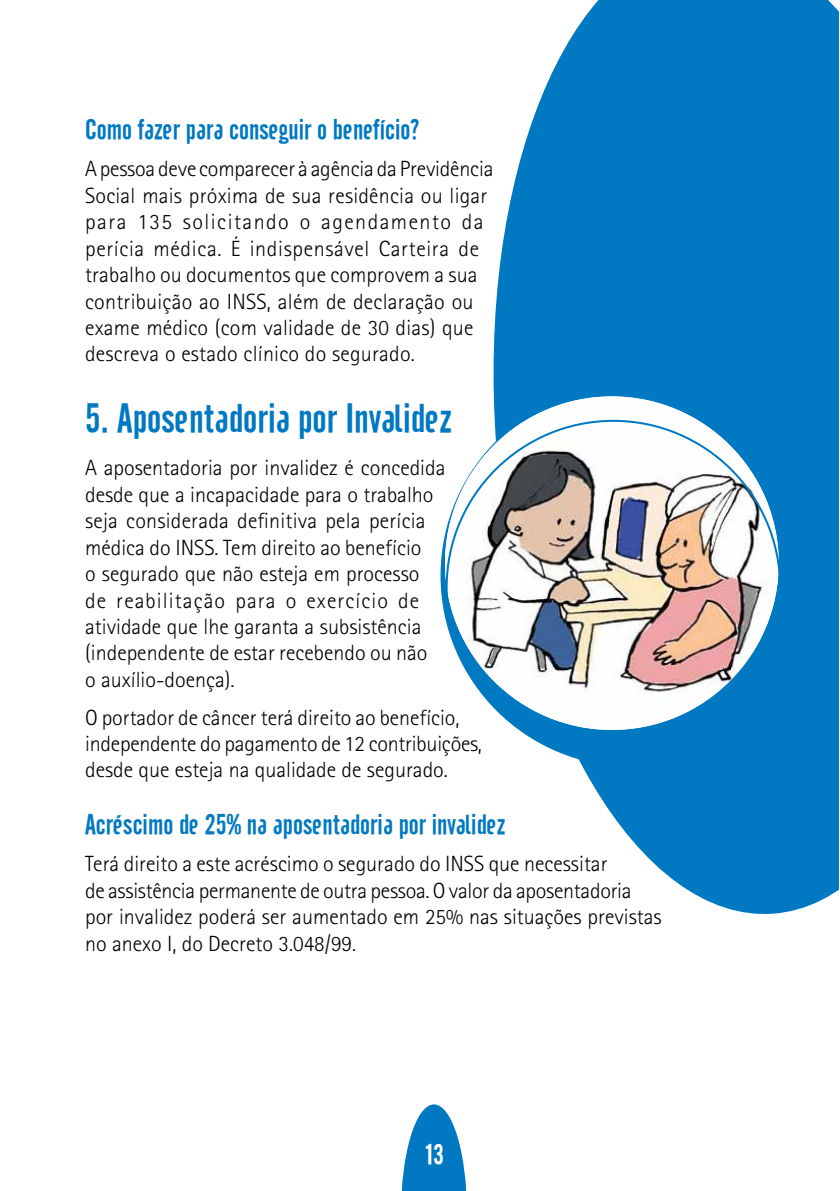
<style>
.page{position:relative;width:840px;height:1191px;background:#fff}
.page>*{position:absolute;margin:0;border:0;box-sizing:border-box;transform-origin:0 0}
.t1{font:40px "Cafeta";color:#0079c2}
.t2{font:28px "Cafeta";color:#0079c2}
.t3{font:28px "Cafeta";color:#fff}
.t4{font:300 22px/26.4px "Rotis Sans Serif";color:#000}
</style>
<div class="page">
<svg style="left:476px;top:1px;width:362px;height:913px;fill:#0079c2"></svg>
<div style="left:440px;top:384px;width:382px;height:382px;background:#0079c2;border-radius:50%"></div>
<img style="left:444px;top:396px;width:334px;height:334px;border-radius:167px">
<svg style="left:401px;top:1104px;width:66px;height:87px"></svg>
<p class="t2" style="left:85px;top:113px;width:335px">Como fazer para conseguir o benefício?</p>
<p class="t4" style="left:85px;top:156px;width:409px">A pessoa deve comparecer à agência da Previdência Social mais próxima de sua residência ou ligar para 135 solicitando o agendamento da perícia médica. É indispensável Carteira de trabalho ou documentos que comprovem a sua contribuição ao INSS, além de declaração ou exame médico (com validade de 30 dias) que descreva o estado clínico do segurado.</p>
<h1 class="t1" style="left:85px;top:396px;width:368px">5. Aposentadoria por Invalidez</h1>
<p class="t4" style="left:85px;top:455px;width:362px">A aposentadoria por invalidez é concedida desde que a incapacidade para o trabalho seja considerada definitiva pela perícia médica do INSS. Tem direito ao benefício<br>o segurado que não esteja em processo de reabilitação para o exercício de atividade que lhe garanta a subsistência (independente de estar recebendo ou não<br>o auxílio-doença).</p>
<p class="t4" style="left:85px;top:704px;width:398px">O portador de câncer terá direito ao benefício, independente do pagamento de 12 contribuições, desde que esteja na qualidade de segurado.</p>
<p class="t2" style="left:85px;top:808px;width:421px">Acréscimo de 25% na aposentadoria por invalidez</p>
<p class="t4" style="left:85px;top:850px;width:577px">Terá direito a este acréscimo o segurado do INSS que necessitar<br>de assistência permanente de outra pessoa. O valor da aposentadoria por invalidez poderá ser aumentado em 25% nas situações previstas no anexo I, do Decreto 3.048/99.</p>
<p class="t3" style="left:426px;top:1138px;width:19px">13</p>
</div>
